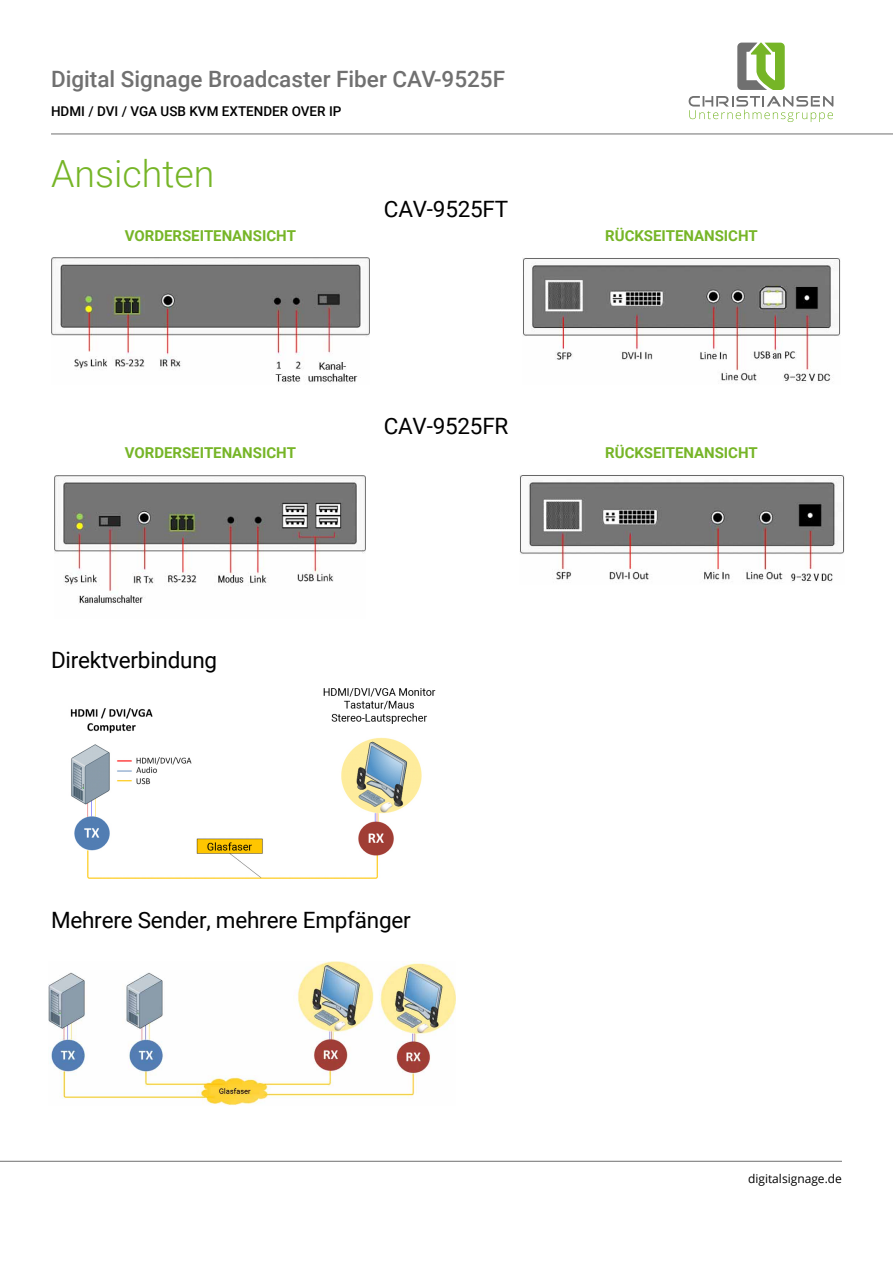
<style>
.page{position:relative;width:893px;height:1263px;background:#fff}
.page>*{position:absolute;margin:0;border:0;box-sizing:border-box;transform-origin:0 0}
.t1{font:300 37.5px "Roboto";color:#76b527}
.t2{font:22.5px "Roboto";letter-spacing:-.01em;color:#000}
.t3{font:500 22.5px "Roboto";color:#707070}
.t4{font:700 15px "Roboto";color:#76b527}
.t5{font:500 13.5px "Roboto";color:#000}
.t6{font:12px "Open Sans";color:#000}
</style>
<div class="page">
<svg style="left:737px;top:42px;width:48px;height:48px"></svg>
<svg style="left:689px;top:96px;width:144px;height:26px"></svg>
<hr style="left:51px;top:134px;width:842px;height:1px;background:#707070">
<hr style="left:0;top:1161px;width:842px;height:1px;background:#707070">
<img style="left:51px;top:258px;width:318px;height:126px">
<img style="left:523px;top:258px;width:318px;height:125px">
<img style="left:54px;top:475px;width:312px;height:129px">
<img style="left:70px;top:688px;width:366px;height:190px">
<img style="left:49px;top:961px;width:406px;height:144px">
<img style="left:520px;top:475px;width:324px;height:107px">
<h2 class="t3" style="left:51px;top:63px;width:456px">Digital Signage Broadcaster Fiber CAV-9525F</h2>
<p class="t5" style="left:51px;top:101px;width:292px">HDMI / DVI / VGA USB KVM EXTENDER OVER IP</p>
<h1 class="t1" style="left:51px;top:147px;width:165px">Ansichten</h1>
<h2 class="t2" style="left:384px;top:193px;width:126px">CAV-9525FT</h2>
<p class="t4" style="left:125px;top:226px;width:173px">VORDERSEITENANSICHT</p>
<p class="t4" style="left:605px;top:226px;width:154px">RÜCKSEITENANSICHT</p>
<h2 class="t2" style="left:384px;top:410px;width:126px">CAV-9525FR</h2>
<p class="t4" style="left:125px;top:442px;width:173px">VORDERSEITENANSICHT</p>
<p class="t4" style="left:605px;top:442px;width:154px">RÜCKSEITENANSICHT</p>
<h2 class="t2" style="left:51px;top:645px;width:168px">Direktverbindung</h2>
<h2 class="t2" style="left:51px;top:904px;width:361px">Mehrere Sender, mehrere Empfänger</h2>
<p class="t6" style="left:748px;top:1170px;width:95px">digitalsignage.de</p>
</div>
